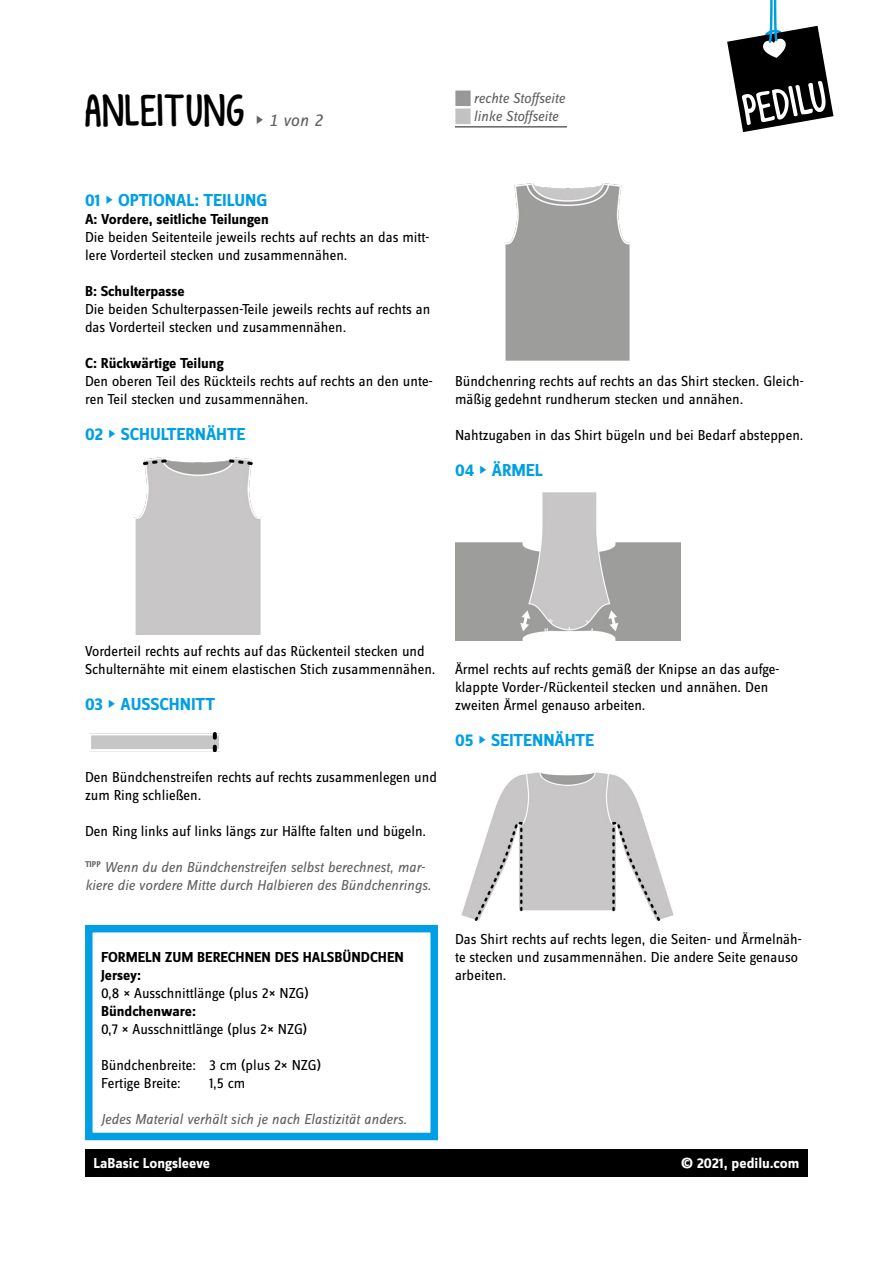
<style>
.page{position:relative;width:893px;height:1263px;background:#fff}
.page>*{position:absolute;margin:0;border:0;box-sizing:border-box;transform-origin:0 0}
.t1{font:45px "KG Empireof Dirt";letter-spacing:.025em;color:#000}
.t2{font:700 18px "Zine Sans Dis";color:#009fe3}
.t3{font:18px "Zine Sans Dis Regular Italic Tf";color:#646363}
.t4{font:15px/18px "Zine Sans Dis";color:#000}
.t5{font:15px/18px "Zine Sans Dis Regular Italic Tf";color:#646363}
.t6{font:700 15px/18px "Zine Sans Dis";color:#000}
.t7{font:700 15px "Zine Sans Dis";color:#fff}
.s1{font-family:"Zine Sans Dis Bold Roman Exp"}
.s2{font-family:"Zine Sans Dis Bold Roman Exp";font-weight:400}
</style>
<div class="page">
<div style="left:85px;top:1149px;width:723px;height:28px;background:#000"></div>
<svg style="left:727px;top:0;width:106px;height:132px"></svg>
<img style="left:134px;top:457px;width:127px;height:178px">
<img style="left:90px;top:732px;width:131px;height:19px">
<img style="left:505px;top:184px;width:126px;height:177px">
<img style="left:455px;top:492px;width:225px;height:148px">
<img style="left:461px;top:772px;width:213px;height:149px">
<div style="left:85px;top:925px;width:353px;height:215px;border:8px solid #009fe3"></div>
<img style="left:455px;top:90px;width:16px;height:34px">
<hr style="left:455px;top:126px;width:112px;height:2px;background:#646363">
<h1 class="t1" style="left:85px;top:85px;width:160px">ANLEITUNG</h1>
<p class="t3" style="left:255px;top:112px;width:70px"><span class="s1">n</span> 1 von 2</p>
<p class="t5" style="left:474px;top:89px;width:93px">rechte Stoffseite</p>
<p class="t5" style="left:474px;top:107px;width:86px">linke Stoffseite</p>
<p class="t2" style="left:85px;top:191px;width:184px">01 <span class="s2">n</span> OPTIONAL: TEILUNG</p>
<p class="t6" style="left:85px;top:211px;width:185px">A: Vordere, seitliche Teilungen</p>
<p class="t4" style="left:85px;top:229px;width:346px">Die beiden Seitenteile jeweils rechts auf rechts an das mitt&shy;lere Vorderteil stecken und zusammennähen.</p>
<p class="t6" style="left:85px;top:283px;width:101px">B: Schulterpasse</p>
<p class="t4" style="left:85px;top:301px;width:347px">Die beiden Schulterpassen-Teile jeweils rechts auf rechts an das Vorderteil stecken und zusammennähen.</p>
<p class="t6" style="left:85px;top:355px;width:140px">C: Rückwärtige Teilung</p>
<p class="t4" style="left:85px;top:373px;width:349px">Den oberen Teil des Rückteils rechts auf rechts an den unte&shy;ren Teil stecken und zusammennähen.</p>
<p class="t2" style="left:85px;top:425px;width:162px">02 <span class="s2">n</span> SCHULTERNÄHTE</p>
<p class="t4" style="left:455px;top:373px;width:350px">Bündchenring rechts auf rechts an das Shirt stecken. Gleich&shy;mäßig gedehnt rundherum stecken und annähen.</p>
<p class="t4" style="left:455px;top:427px;width:350px">Nahtzugaben in das Shirt bügeln und bei Bedarf absteppen.</p>
<p class="t2" style="left:455px;top:461px;width:89px">04 <span class="s2">n</span> ÄRMEL</p>
<p class="t4" style="left:85px;top:643px;width:352px">Vorderteil rechts auf rechts auf das Rückenteil stecken und<br>Schulternähte mit einem elastischen Stich zusammennähen.</p>
<p class="t2" style="left:85px;top:695px;width:132px">03 <span class="s2">n</span> AUSSCHNITT</p>
<p class="t4" style="left:85px;top:769px;width:353px">Den Bündchenstreifen rechts auf rechts zusammenlegen und zum Ring schließen.</p>
<p class="t4" style="left:85px;top:823px;width:343px">Den Ring links auf links längs zur Hälfte falten und bügeln.</p>
<p class="t5" style="left:85px;top:859px;width:348px"><sup>TIPP</sup> Wenn du den Bündchenstreifen selbst berechnest, mar&shy;kiere die vordere Mitte durch Halbieren des Bündchenrings.</p>
<p class="t6" style="left:101px;top:949px;width:304px">FORMELN ZUM BERECHNEN DES HALSBÜNDCHEN<br>Jersey:</p>
<p class="t4" style="left:101px;top:985px;width:209px">0,8 × Ausschnittlänge (plus 2× NZG)</p>
<p class="t6" style="left:101px;top:1003px;width:96px">Bündchenware:</p>
<p class="t4" style="left:101px;top:1021px;width:208px">0,7 × Ausschnittlänge (plus 2× NZG)</p>
<p class="t4" style="left:101px;top:1057px;width:222px">Bündchenbreite: 3 cm (plus 2× NZG)<br>Fertige Breite:</p>
<p class="t4" style="left:209px;top:1075px;width:38px">1,5 cm</p>
<p class="t5" style="left:101px;top:1111px;width:307px">Jedes Material verhält sich je nach Elastizität anders.</p>
<p class="t4" style="left:455px;top:661px;width:326px">Ärmel rechts auf rechts gemäß der Knipse an das aufge&shy;klappte Vorder-/Rückenteil stecken und annähen. Den zweiten Ärmel genauso arbeiten.</p>
<p class="t2" style="left:455px;top:731px;width:141px">05 <span class="s2">n</span> SEITENNÄHTE</p>
<p class="t4" style="left:455px;top:931px;width:348px">Das Shirt rechts auf rechts legen, die Seiten- und Ärmelnäh&shy;te stecken und zusammennähen. Die andere Seite genauso arbeiten.</p>
<p class="t7" style="left:94px;top:1156px;width:118px">LaBasic Longsleeve</p>
<p class="t7" style="left:681px;top:1156px;width:120px">© 2021, pedilu.com</p>
</div>
